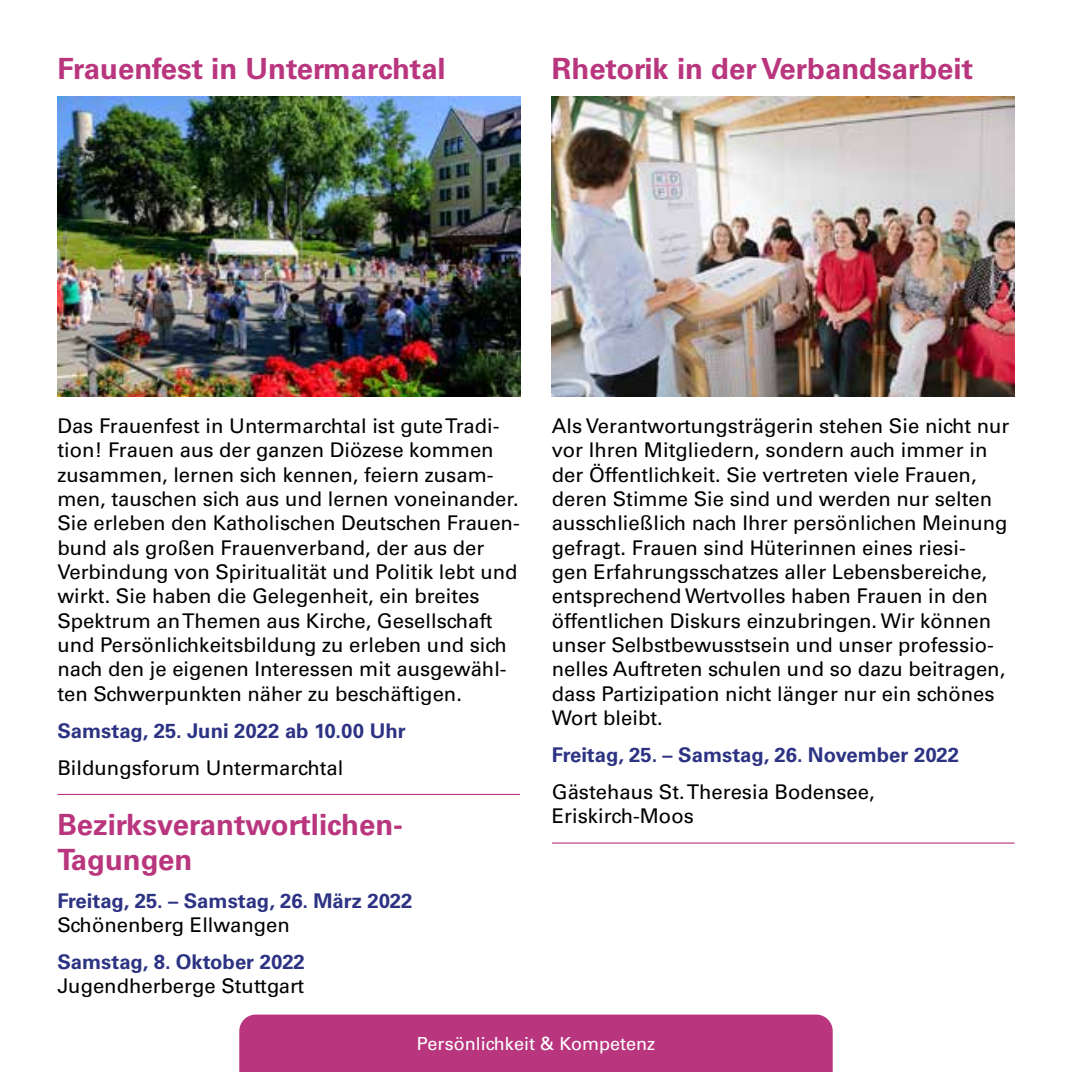
<style>
.page{position:relative;width:1072px;height:1072px;background:#fff}
.page>*{position:absolute;margin:0;border:0;box-sizing:border-box;transform-origin:0 0}
.t1{font:700 29.25px/35.1px "Univers";color:#b9367e}
.t2{font:20.25px/24.3px "Univers";color:#000}
.t3{font:700 20.25px "Univers";color:#2d3383}
.t4{font:18px "Univers";color:#fff}
</style>
<div class="page">
<hr style="left:57px;top:794px;width:463px;height:1px;background:#b9367e">
<img style="left:57px;top:96px;width:463px;height:300px">
<hr style="left:552px;top:842px;width:462px;height:1px;background:#b9367e">
<img style="left:552px;top:96px;width:462px;height:300px">
<div style="left:239px;top:1014px;width:593px;height:57px;background:#b9367e"></div>
<h1 class="t1" style="left:57px;top:52px;width:390px">Frauenfest in Untermarchtal</h1>
<h1 class="t1" style="left:552px;top:52px;width:422px">Rhetorik in der Verbandsarbeit</h1>
<p class="t2" style="left:57px;top:414px;width:464px">Das Frauenfest in Untermarchtal ist gute Tradi&shy;tion! Frauen aus der ganzen Diözese kommen zusammen, lernen sich kennen, feiern zusam&shy;men, tauschen sich aus und lernen voneinander.<br>Sie erleben den Katholischen Deutschen Frauen&shy;bund als großen Frauenverband, der aus der Verbindung von Spiritualität und Politik lebt und wirkt. Sie haben die Gelegenheit, ein breites Spektrum an Themen aus Kirche, Gesellschaft und Persönlichkeitsbildung zu erleben und sich nach den je eigenen Interessen mit ausgewähl&shy;ten Schwerpunkten näher zu beschäftigen.</p>
<p class="t3" style="left:57px;top:718px;width:350px">Samstag, 25. Juni 2022 ab 10.00 Uhr</p>
<p class="t2" style="left:57px;top:755px;width:287px">Bildungsforum Untermarchtal</p>
<h1 class="t1" style="left:57px;top:807px;width:347px">Bezirksverantwortlichen-<br>Tagungen</h1>
<p class="t3" style="left:57px;top:888px;width:356px">Freitag, 25. – Samstag, 26. März 2022</p>
<p class="t2" style="left:57px;top:912px;width:234px">Schönenberg Ellwangen</p>
<p class="t3" style="left:57px;top:950px;width:249px">Samstag, 8. Oktober 2022</p>
<p class="t2" style="left:57px;top:974px;width:248px">Jugendherberge Stuttgart</p>
<p class="t2" style="left:552px;top:414px;width:459px">Als Verantwortungsträgerin stehen Sie nicht nur vor Ihren Mitgliedern, sondern auch immer in der Öffentlichkeit. Sie vertreten viele Frauen, deren Stimme Sie sind und werden nur selten ausschließlich nach Ihrer persönlichen Meinung gefragt. Frauen sind Hüterinnen eines riesi-<br>gen Erfahrungsschatzes aller Lebensbereiche, entsprechend Wertvolles haben Frauen in den öffentlichen Diskurs einzubringen. Wir können unser Selbstbewusstsein und unser professio&shy;nelles Auftreten schulen und so dazu beitragen, dass Partizipation nicht länger nur ein schönes Wort bleibt.</p>
<p class="t3" style="left:552px;top:743px;width:408px">Freitag, 25. – Samstag, 26. November 2022</p>
<p class="t2" style="left:552px;top:779px;width:324px">Gästehaus St. Theresia Bodensee,<br>Eriskirch-Moos</p>
<p class="t4" style="left:417px;top:1033px;width:239px">Persönlichkeit &amp; Kompetenz</p>
</div>
